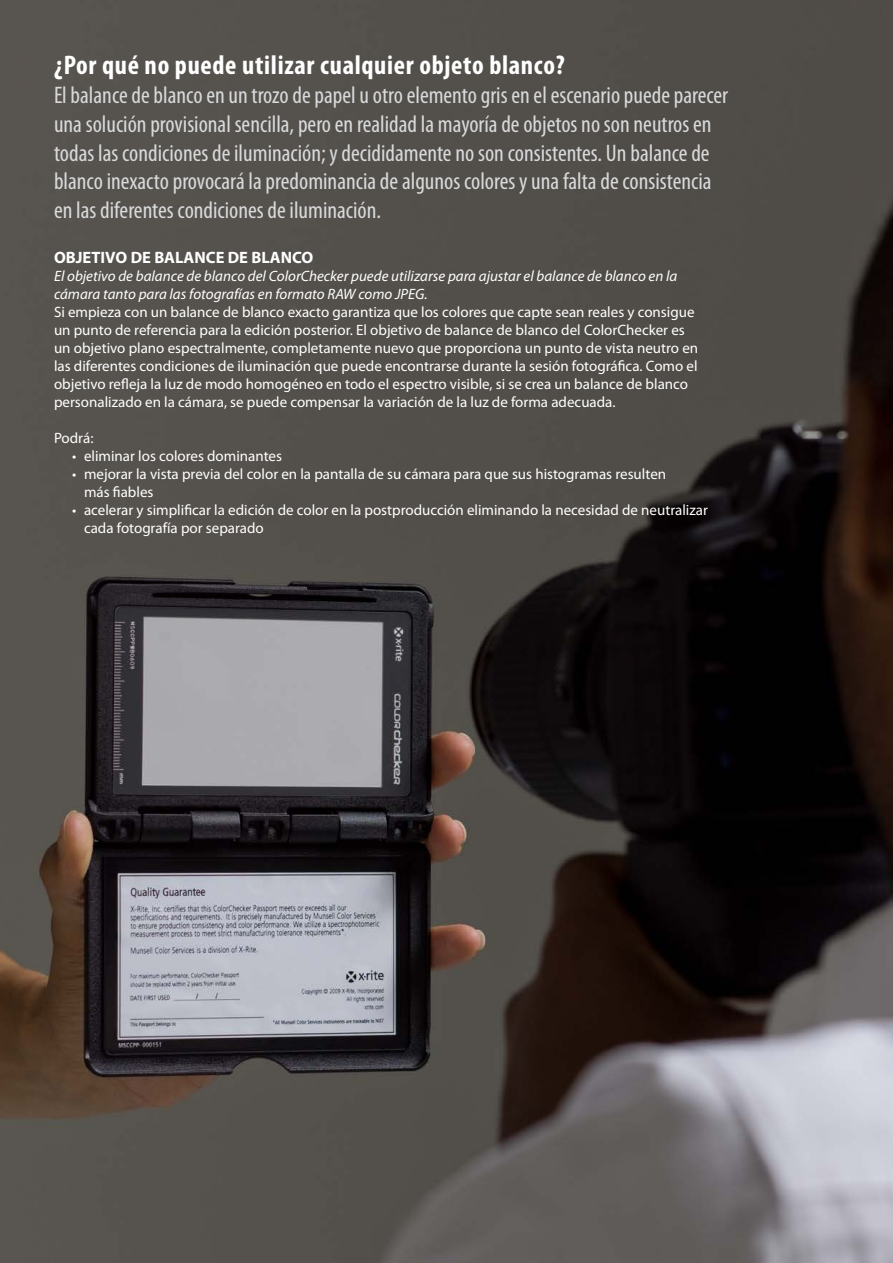
<style>
.page{position:relative;width:893px;height:1263px;background:#fff}
.page>*{position:absolute;margin:0;border:0;box-sizing:border-box;transform-origin:0 0}
.t1{font:700 condensed 27px "Myriad Pro";letter-spacing:.025em;color:#fff}
.t2{font:condensed 24px/28.8px "Myriad Pro";color:#d8d9db}
.t3{font:700 16.5px "Myriad Pro";color:#fff}
.t4{font:15px/18px "Myriad Pro";color:#fff}
.t5{font:italic 15px/18px "Myriad Pro";color:#fff}
</style>
<div class="page">
<img style="left:0;top:0;width:893px;height:1263px">
<h1 class="t1" style="left:54px;top:48px;width:512px">¿Por qué no puede utilizar cualquier objeto blanco?</h1>
<p class="t2" style="left:54px;top:80px;width:676px">El balance de blanco en un trozo de papel u otro elemento gris en el escenario puede parecer una solución provisional sencilla, pero en realidad la mayoría de objetos no son neutros en todas las condiciones de iluminación; y decididamente no son consistentes. Un balance de blanco inexacto provocará la predominancia de algunos colores y una falta de consistencia en las diferentes condiciones de iluminación.</p>
<p class="t3" style="left:54px;top:247px;width:261px">OBJETIVO DE BALANCE DE BLANCO</p>
<p class="t5" style="left:54px;top:267px;width:625px">El objetivo de balance de blanco del ColorChecker puede utilizarse para ajustar el balance de blanco en la cámara tanto para las fotografías en formato RAW como JPEG.</p>
<p class="t4" style="left:54px;top:303px;width:646px">Si empieza con un balance de blanco exacto garantiza que los colores que capte sean reales y consigue un punto de referencia para la edición posterior. El objetivo de balance de blanco del ColorChecker es un objetivo plano espectralmente, completamente nuevo que proporciona un punto de vista neutro en las diferentes condiciones de iluminación que puede encontrarse durante la sesión fotográfica. Como el objetivo refleja la luz de modo homogéneo en todo el espectro visible, si se crea un balance de blanco personalizado en la cámara, se puede compensar la variación de la luz de forma adecuada.</p>
<p class="t4" style="left:54px;top:429px;width:41px">Podrá:</p>
<p class="t4" style="left:72px;top:447px;width:212px">• eliminar los colores dominantes</p>
<p class="t4" style="left:84px;top:465px;width:584px;text-indent:-12px">• mejorar la vista previa del color en la pantalla de su cámara para que sus histogramas resulten más fiables</p>
<p class="t4" style="left:84px;top:501px;width:625px;text-indent:-12px">• acelerar y simplificar la edición de color en la postproducción eliminando la necesidad de neutralizar cada fotografía por separado</p>
</div>
